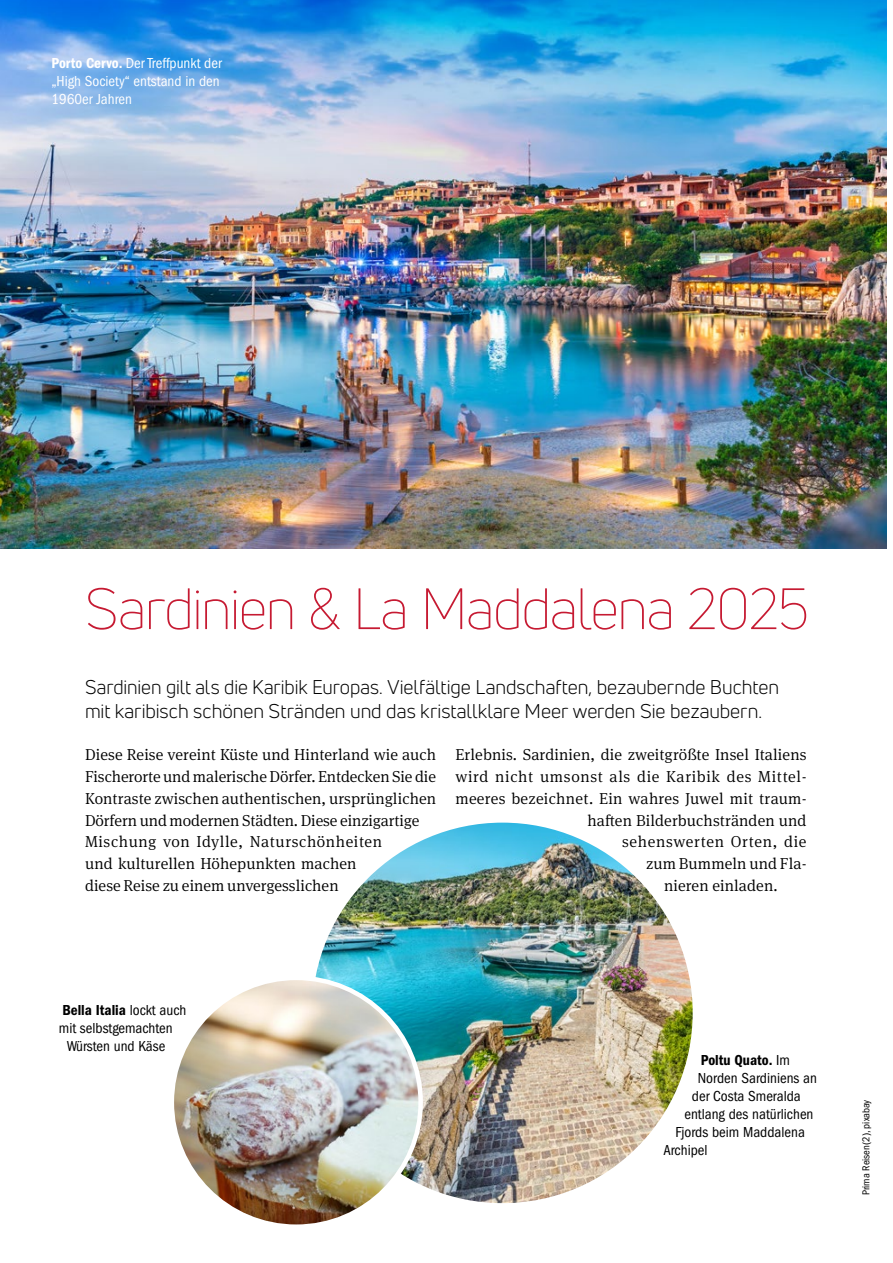
<style>
.page{position:relative;width:893px;height:1263px;background:#fff}
.page>*{position:absolute;margin:0;border:0;box-sizing:border-box;transform-origin:0 0}
.t1{font:300 57px "Uni Neue";letter-spacing:-.025em;color:#c61a32}
.t2{font:19.5px/24px "Uni Neue";letter-spacing:-.005em;color:#000}
.t3{font:300 15.9px/21.8px "Meta Serif Pro";letter-spacing:.005em;color:#000}
.t4{font:300 15.9px "Meta Serif Pro";letter-spacing:.04em;color:#000}
.t5{font:condensed 15px/18px "ITC Franklin Gothic Std";color:#000;text-align:center}
.t6{font:condensed 15px/18px "ITC Franklin Gothic Std";color:#fff}
.t7{font:15px "ITC Franklin Gothic Std Dm Cd";color:#000}
.t8{font:condensed 10.5px "ITC Franklin Gothic Std";color:#000}
.s1{font-family:"ITC Franklin Gothic Std Dm Cd";font-stretch:normal}
.s2{font-family:"ITC Franklin Gothic Std";font-stretch:condensed}
</style>
<div class="page">
<img style="left:0;top:0;width:887px;height:549px">
<img style="left:312px;top:823px;width:381px;height:380px;border-radius:190px">
<img style="left:175px;top:978px;width:246px;height:246px">
<p class="t6" style="left:51px;top:54px;width:172px"><span class="s1">Porto Cervo.</span> Der Treffpunkt der „High Society“ entstand in den<br>1960er Jahren</p>
<h1 class="t1" style="left:85px;top:574px;width:726px">Sardinien &amp; La Maddalena 2025</h1>
<p class="t2" style="left:85px;top:675px;width:696px">Sardinien gilt als die Karibik Europas. Vielfältige Landschaften, bezaubernde Buchten mit karibisch schönen Stränden und das kristallklare Meer werden Sie bezaubern.</p>
<p class="t3" style="left:85px;top:743px;width:353px">Diese Reise vereint Küste und Hinterland wie auch Fischerorte und malerische Dörfer. Entdecken Sie die Kontraste zwischen authentischen, ursprünglichen Dörfern und modernen Städten. Diese einzigartige Mischung von Idylle, Naturschönheiten<br>und kulturellen Höhepunkten machen<br>diese Reise zu einem unvergesslichen</p>
<p class="t3" style="left:455px;top:743px;width:353px">Erlebnis. Sardinien, die zweitgrößte Insel Italiens</p>
<p class="t4" style="left:455px;top:765px;width:353px">wird nicht umsonst als die Karibik des Mittel-</p>
<p class="t3" style="left:455px;top:787px;width:353px">meeres bezeichnet. Ein wahres Juwel mit traum-</p>
<p class="t3" style="left:588px;top:808px;width:221px">haften Bilderbuchstränden und</p>
<p class="t4" style="left:622px;top:830px;width:186px">sehenswerten Orten, die</p>
<p class="t3" style="left:646px;top:852px;width:162px">zum Bummeln und Fla-</p>
<p class="t3" style="left:664px;top:874px;width:115px">nieren einladen.</p>
<p class="t7" style="left:62px;top:1001px;width:126px">Bella Italia <span class="s2">lockt auch</span></p>
<p class="t5" style="left:59px;top:1019px;width:115px">mit selbstgemachten<br>Würsten und Käse</p>
<p class="t7" style="left:701px;top:1051px;width:91px">Poltu Quato. <span class="s2">Im</span></p>
<p class="t5" style="left:698px;top:1069px;width:121px">Norden Sardiniens an</p>
<p class="t5" style="left:692px;top:1087px;width:110px">der Costa Smeralda</p>
<p class="t5" style="left:684px;top:1105px;width:131px">entlang des natürlichen</p>
<p class="t5" style="left:675px;top:1123px;width:131px">Fjords beim Maddalena</p>
<p class="t5" style="left:663px;top:1141px;width:46px">Archipel</p>
<p class="t8" style="left:860px;top:1195px;width:97px;rotate:-90deg">Prima Reisen(2), pixabay</p>
</div>
